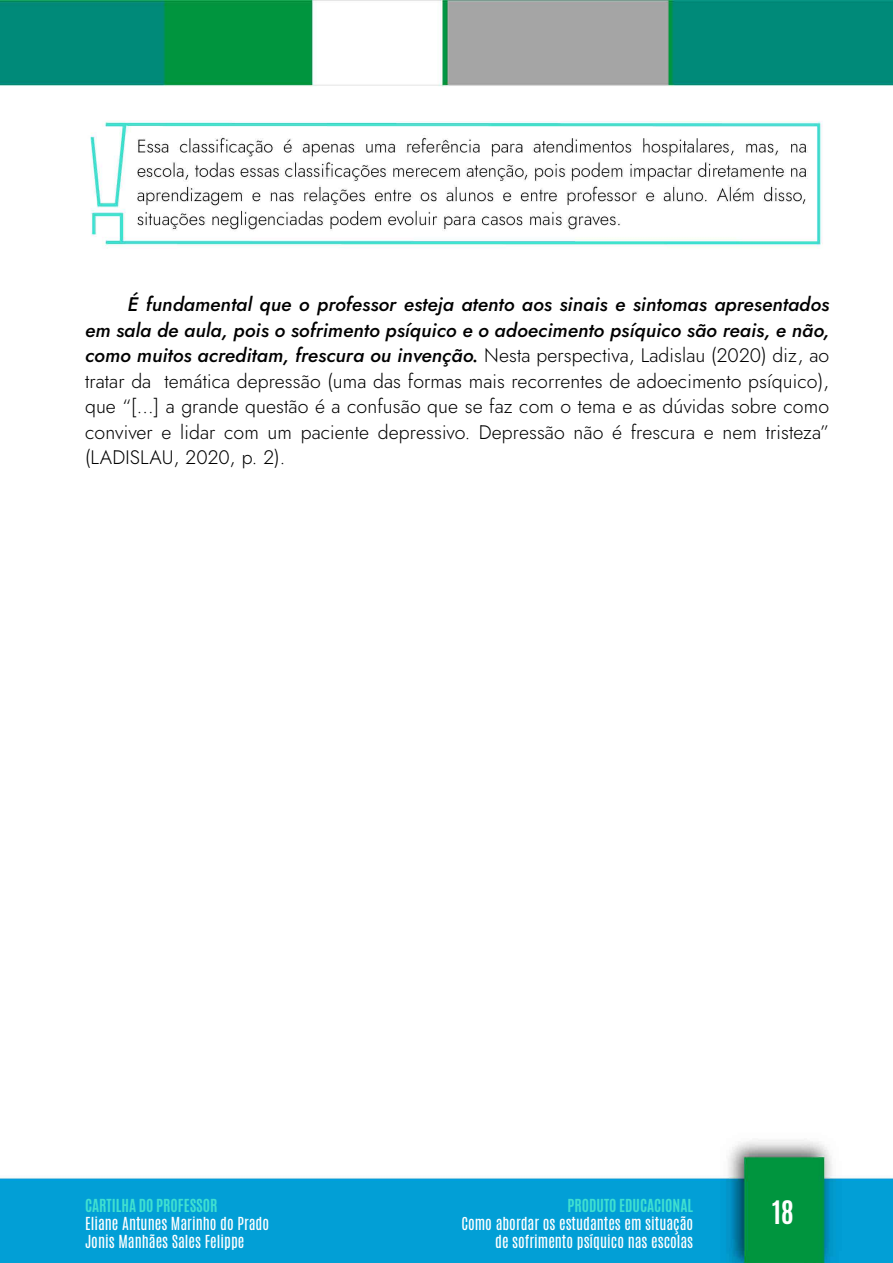
<style>
.page{position:relative;width:893px;height:1263px;background:#fff}
.page>*{position:absolute;margin:0;border:0;box-sizing:border-box;transform-origin:0 0}
.t1{font:700 27px "Antonio";color:#fff}
.t2{font:300 19.5px/25.5px "Jost";letter-spacing:.005em;color:#000;text-align:justify}
.t3{font:15px/18px "Antonio";color:#fff;text-align:right}
.t4{font:700 15px "Antonio";color:#40e0d0}
.s1{font-weight:500;font-style:italic}
</style>
<div class="page">
<img style="left:0;top:0;width:893px;height:1263px">
<img style="left:85px;top:115px;width:745px;height:137px">
<p class="t2" style="left:85px;top:292px;width:746px;text-indent:43px"><span class="s1">É fundamental que o professor esteja atento aos sinais e sintomas apresentados em sala de aula, pois o sofrimento psíquico e o adoecimento psíquico são reais, e não, como muitos acreditam, frescura ou invenção.</span> Nesta perspectiva, Ladislau (2020) diz, ao tratar da temática depressão (uma das formas mais recorrentes de adoecimento psíquico), que “[...] a grande questão é a confusão que se faz com o tema e as dúvidas sobre como conviver e lidar com um paciente depressivo. Depressão não é frescura e nem tristeza” (LADISLAU, 2020, p. 2).</p>
<p class="t4" style="left:85px;top:1194px;width:134px">CARTILHA DO PROFESSOR</p>
<p class="t3" style="left:85px;top:1215px;width:186px;text-align:left">Eliane Antunes Marinho do Prado<br>Jonis Manhães Sales Felippe</p>
<p class="t4" style="left:568px;top:1194px;width:127px">PRODUTO EDUCACIONAL</p>
<p class="t3" style="left:461px;top:1215px;width:233px">Como abordar os estudantes em situação de sofrimento psíquico nas escolas</p>
<h1 class="t1" style="left:772px;top:1192px;width:23px">18</h1>
</div>
